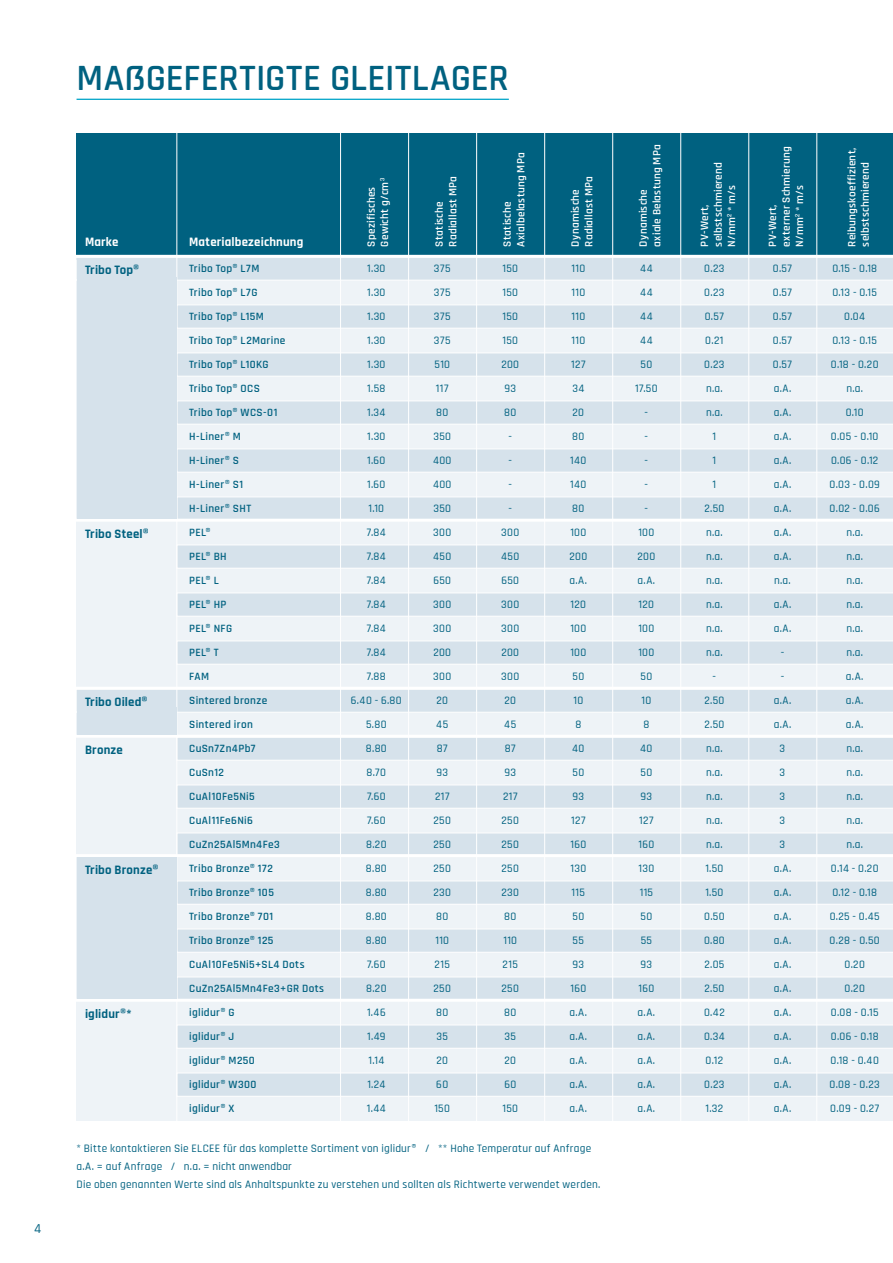
<style>
.page{position:relative;width:893px;height:1263px;background:#fff}
.page>*{position:absolute;margin:0;border:0;box-sizing:border-box;transform-origin:0 0}
.t1{font:600 37.5px "Rajdhani";letter-spacing:.005em;color:#006180}
.t2{font:500 13.5px "Rajdhani";color:#006180}
.t3{font:700 12.75px "Rajdhani";letter-spacing:.015em;color:#006180}
.t4{font:700 12.75px "Rajdhani";letter-spacing:.015em;color:#fff}
.t5{font:500 11.25px/24px "Rajdhani";letter-spacing:.03em;color:#006180;text-align:center}
.t6{font:600 11.25px/24px "Rajdhani";letter-spacing:.03em;color:#006180}
.t7{font:600 11.25px/13.5px "Rajdhani";letter-spacing:.02em;color:#fff}
</style>
<div class="page">
<hr style="left:77px;top:99px;width:432px;height:1px;background:#00a5c8">
<div style="left:77px;top:133px;width:816px;height:131px;background:#006180"></div>
<div style="left:77px;top:260px;width:816px;height:861px;background:#eef3f7"></div>
<svg style="left:76px;top:258px;width:817px;height:23px;background:#d8e3eb"></svg>
<svg style="left:177px;top:304px;width:716px;height:25px"></svg>
<svg style="left:177px;top:352px;width:716px;height:25px"></svg>
<svg style="left:177px;top:400px;width:716px;height:25px"></svg>
<svg style="left:177px;top:448px;width:716px;height:25px"></svg>
<svg style="left:177px;top:496px;width:716px;height:23px;background:#d8e4ec"></svg>
<svg style="left:177px;top:544px;width:716px;height:25px"></svg>
<svg style="left:177px;top:592px;width:716px;height:25px"></svg>
<svg style="left:177px;top:640px;width:716px;height:25px"></svg>
<svg style="left:76px;top:690px;width:817px;height:23px;background:#d8e3eb"></svg>
<svg style="left:177px;top:738px;width:716px;height:23px;background:#d8e3ec"></svg>
<svg style="left:177px;top:784px;width:716px;height:25px"></svg>
<svg style="left:177px;top:832px;width:716px;height:22px;background:#d8e3ec"></svg>
<svg style="left:177px;top:880px;width:716px;height:25px"></svg>
<svg style="left:177px;top:928px;width:716px;height:25px"></svg>
<svg style="left:177px;top:976px;width:716px;height:23px;background:#d8e4ec"></svg>
<svg style="left:177px;top:1024px;width:716px;height:25px"></svg>
<svg style="left:177px;top:1072px;width:716px;height:25px"></svg>
<hr style="left:176px;top:108px;width:1px;height:1026px;background:#fff">
<hr style="left:340px;top:108px;width:1px;height:1026px;background:#fff">
<hr style="left:408px;top:108px;width:1px;height:1026px;background:#fff">
<hr style="left:476px;top:108px;width:1px;height:1026px;background:#fff">
<hr style="left:544px;top:108px;width:1px;height:1026px;background:#fff">
<hr style="left:612px;top:108px;width:1px;height:1026px;background:#fff">
<hr style="left:680px;top:108px;width:1px;height:1026px;background:#fff">
<hr style="left:748px;top:108px;width:1px;height:1026px;background:#fff">
<hr style="left:816px;top:108px;width:1px;height:1026px;background:#fff">
<hr style="left:58px;top:519px;width:835px;height:3px;background:#fff">
<hr style="left:58px;top:255px;width:835px;height:3px;background:#fff">
<hr style="left:58px;top:687px;width:835px;height:3px;background:#fff">
<hr style="left:58px;top:735px;width:835px;height:3px;background:#fff">
<hr style="left:58px;top:854px;width:835px;height:3px;background:#fff">
<hr style="left:58px;top:999px;width:835px;height:3px;background:#fff">
<div style="left:77px;top:277px;width:99px;height:242px;background:#d6e2eb"></div>
<div style="left:77px;top:707px;width:99px;height:28px;background:#d6e2eb"></div>
<div style="left:77px;top:857px;width:99px;height:142px;background:#d6e2eb"></div>
<p class="t2" style="left:34px;top:1222px;width:9px">4</p>
<h1 class="t1" style="left:77px;top:56px;width:434px">MAẞGEFERTIGTE GLEITLAGER</h1>
<p class="t7" style="left:364px;top:247px;width:70px;rotate:-90deg">Spezifisches<br>Gewicht g/cm<sup>3</sup></p>
<p class="t4" style="left:85px;top:237px;width:35px">Marke</p>
<p class="t4" style="left:189px;top:237px;width:116px">Materialbezeichnung</p>
<p class="t6" style="left:189px;top:256px;width:136px">Tribo Top® L7M<br>Tribo Top® L7G<br>Tribo Top® L15M<br>Tribo Top® L2Marine<br>Tribo Top® L10KG<br>Tribo Top® OCS<br>Tribo Top® WCS-01<br>H-Liner® M<br>H-Liner® S<br>H-Liner® S1<br>H-Liner® SHT<br>PEL®<br>PEL® BH<br>PEL® L<br>PEL® HP<br>PEL® NFG<br>PEL® T<br>FAM<br>Sintered bronze<br>Sintered iron<br>CuSn7Zn4Pb7<br>CuSn12<br>CuAl10Fe5Ni5<br>CuAl11Fe6Ni6<br>CuZn25Al5Mn4Fe3<br>Tribo Bronze® 172<br>Tribo Bronze® 105<br>Tribo Bronze® 701<br>Tribo Bronze® 125<br>CuAl10Fe5Ni5+SL4 Dots<br>CuZn25Al5Mn4Fe3+GR Dots iglidur® G<br>iglidur® J<br>iglidur® M250<br>iglidur® W300<br>iglidur® X</p>
<p class="t5" style="left:351px;top:256px;width:52px">1.30<br>1.30<br>1.30<br>1.30<br>1.30<br>1.58<br>1.34<br>1.30<br>1.60<br>1.60<br>1.10<br>7.84<br>7.84<br>7.84<br>7.84<br>7.84<br>7.84<br>7.88<br>6.40 - 6.80<br>5.80<br>8.80<br>8.70<br>7.60<br>7.60<br>8.20<br>8.80<br>8.80<br>8.80<br>8.80<br>7.60<br>8.20<br>1.46<br>1.49<br>1.14<br>1.24<br>1.44</p>
<p class="t3" style="left:85px;top:264px;width:56px">Tribo Top®</p>
<p class="t3" style="left:85px;top:528px;width:65px">Tribo Steel®</p>
<p class="t3" style="left:85px;top:696px;width:64px">Tribo Oiled®</p>
<p class="t3" style="left:85px;top:744px;width:39px">Bronze</p>
<p class="t3" style="left:85px;top:864px;width:75px">Tribo Bronze®</p>
<p class="t3" style="left:85px;top:1008px;width:48px">iglidur®*</p>
<p class="t7" style="left:432px;top:247px;width:72px;rotate:-90deg">Statische<br>Radiallast MPa</p>
<p class="t5" style="left:433px;top:256px;width:20px">375<br>375<br>375<br>375<br>510<br>117<br>80<br>350<br>400<br>400<br>350<br>300<br>450<br>650<br>300<br>300<br>200<br>300<br>20<br>45<br>87<br>93<br>217<br>250<br>250<br>250<br>230<br>80<br>110<br>215<br>250<br>80<br>35<br>20<br>60<br>150</p>
<p class="t7" style="left:500px;top:247px;width:96px;rotate:-90deg">Statische<br>Axialbelastung MPa</p>
<p class="t5" style="left:501px;top:256px;width:20px">150<br>150<br>150<br>150<br>200<br>93<br>80 -<br>-<br>-<br>-<br>300<br>450<br>650<br>300<br>300<br>200<br>300<br>20<br>45<br>87<br>93<br>217<br>250<br>250<br>250<br>230<br>80<br>110<br>215<br>250<br>80<br>35<br>20<br>60<br>150</p>
<p class="t7" style="left:568px;top:247px;width:72px;rotate:-90deg">Dynamische<br>Radiallast MPa</p>
<p class="t5" style="left:569px;top:256px;width:19px">110<br>110<br>110<br>110<br>127<br>34<br>20<br>80<br>140<br>140<br>80<br>100<br>200 a.A.<br>120<br>100<br>100<br>50<br>10<br>8<br>40<br>50<br>93<br>127<br>160<br>130<br>115<br>50<br>55<br>93<br>160 a.A. a.A. a.A. a.A. a.A.</p>
<p class="t5" style="left:77px;top:1139px;width:525px;line-height:18px;text-align:left">* Bitte kontaktieren Sie ELCEE für das komplette Sortiment von iglidur® / ** Hohe Temperatur auf Anfrage a.A. = auf Anfrage / n.a. = nicht anwendbar<br>Die oben genannten Werte sind als Anhaltspunkte zu verstehen und sollten als Richtwerte verwendet werden.</p>
<p class="t7" style="left:636px;top:247px;width:104px;rotate:-90deg">Dynamische<br>axiale Belastung MPa</p>
<p class="t5" style="left:635px;top:256px;width:24px">44<br>44<br>44<br>44<br>50<br>17.50 -<br>-<br>-<br>-<br>-<br>100<br>200 a.A.<br>120<br>100<br>100<br>50<br>10<br>8<br>40<br>50<br>93<br>127<br>160<br>130<br>115<br>50<br>55<br>93<br>160 a.A. a.A. a.A. a.A. a.A.</p>
<p class="t7" style="left:698px;top:247px;width:86px;rotate:-90deg">PV-Wert, selbstschmierend<br>N/mm<sup>2</sup> * m/s</p>
<p class="t5" style="left:704px;top:256px;width:22px">0.23<br>0.23<br>0.57<br>0.21<br>0.23 n.a. n.a.<br>1<br>1<br>1<br>2.50 n.a. n.a. n.a. n.a. n.a. n.a. -<br>2.50<br>2.50 n.a. n.a. n.a. n.a. n.a.<br>1.50<br>1.50<br>0.50<br>0.80<br>2.05<br>2.50<br>0.42<br>0.34<br>0.12<br>0.23<br>1.32</p>
<p class="t7" style="left:766px;top:247px;width:102px;rotate:-90deg">PV-Wert,<br>externer Schmierung<br>N/mm<sup>2</sup> * m/s</p>
<p class="t5" style="left:773px;top:256px;width:21px">0.57<br>0.57<br>0.57<br>0.57<br>0.57 a.A. a.A. a.A. a.A. a.A. a.A. a.A. a.A. n.a. a.A. a.A. -<br>- a.A. a.A.<br>3<br>3<br>3<br>3<br>3 a.A. a.A. a.A. a.A. a.A. a.A. a.A. a.A. a.A. a.A. a.A.</p>
<p class="t7" style="left:845px;top:247px;width:100px;rotate:-90deg">Reibungskoeffizient, selbstschmierend</p>
<p class="t5" style="left:829px;top:256px;width:52px">0.15 - 0.18<br>0.13 - 0.15<br>0.04<br>0.13 - 0.15<br>0.18 - 0.20 n.a.<br>0.10<br>0.05 - 0.10<br>0.06 - 0.12<br>0.03 - 0.09<br>0.02 - 0.06 n.a.<br>n.a.<br>n.a.<br>n.a.<br>n.a.<br>n.a.<br>a.A.<br>a.A.<br>a.A.<br>n.a.<br>n.a.<br>n.a.<br>n.a.<br>n.a.<br>0.14 - 0.20<br>0.12 - 0.18<br>0.25 - 0.45<br>0.28 - 0.50<br>0.20<br>0.20<br>0.08 - 0.15<br>0.06 - 0.18<br>0.18 - 0.40<br>0.08 - 0.23<br>0.09 - 0.27</p>
</div>
